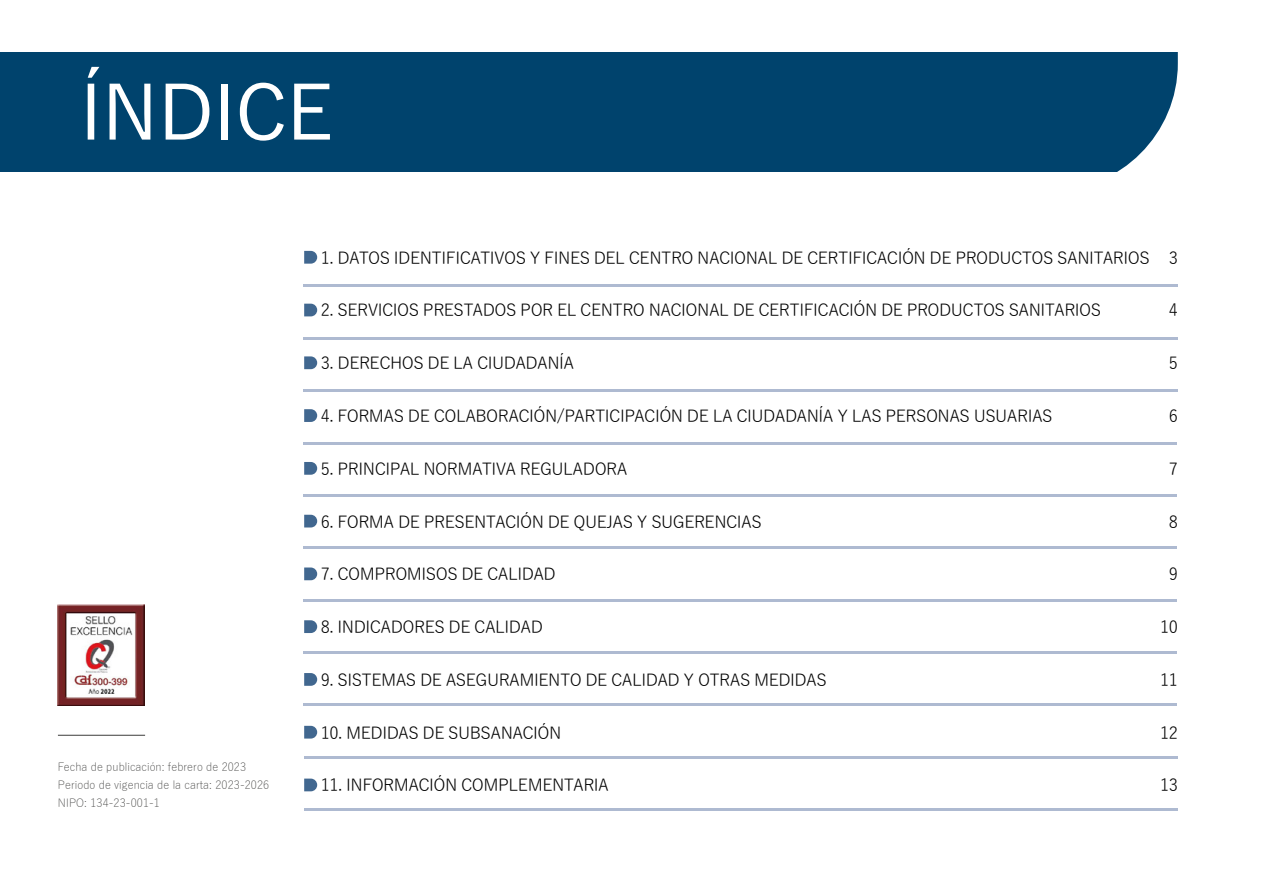
<style>
.page{position:relative;width:1263px;height:893px;background:#fff}
.page>*{position:absolute;margin:0;border:0;box-sizing:border-box;transform-origin:0 0}
.SUMARIO_PARRAFO_1{font:500 75.9px "Yu Gothic";letter-spacing:-.01em;color:#fff}
.t1{font:16.5px "Yu Gothic";letter-spacing:-.03em;color:#000}
.t2{font:300 11.25px/18px "Yu Gothic";letter-spacing:.01em;color:#3c3c3b}
</style>
<div class="page">
<div style="left:0;top:53px;width:1178px;height:119px;background:#00436d"></div>
<svg style="left:304px;top:251px;width:13px;height:13px"></svg>
<svg style="left:304px;top:304px;width:13px;height:12px"></svg>
<svg style="left:304px;top:356px;width:13px;height:13px"></svg>
<svg style="left:304px;top:409px;width:13px;height:13px"></svg>
<svg style="left:304px;top:462px;width:13px;height:13px"></svg>
<svg style="left:304px;top:515px;width:13px;height:12px"></svg>
<svg style="left:304px;top:567px;width:13px;height:13px"></svg>
<svg style="left:304px;top:620px;width:13px;height:13px"></svg>
<svg style="left:304px;top:673px;width:13px;height:13px"></svg>
<svg style="left:304px;top:726px;width:13px;height:13px"></svg>
<svg style="left:304px;top:779px;width:13px;height:12px"></svg>
<hr style="left:303px;top:285px;width:875px;height:2px;background:#aebad1">
<hr style="left:303px;top:337px;width:875px;height:3px;background:#aebad1">
<hr style="left:303px;top:389px;width:875px;height:3px;background:#aebad1">
<hr style="left:303px;top:442px;width:874px;height:2px;background:#aebad1">
<hr style="left:303px;top:494px;width:874px;height:3px;background:#aebad1">
<hr style="left:303px;top:546px;width:874px;height:3px;background:#aebad1">
<hr style="left:303px;top:599px;width:874px;height:2px;background:#aebad1">
<hr style="left:303px;top:651px;width:874px;height:3px;background:#aebad1">
<hr style="left:303px;top:704px;width:874px;height:2px;background:#aebad1">
<hr style="left:304px;top:756px;width:874px;height:3px;background:#aebad1">
<hr style="left:304px;top:808px;width:874px;height:3px;background:#aebad1">
<hr style="left:58px;top:735px;width:87px;height:1px;background:#3c3c3b">
<img style="left:58px;top:604px;width:87px;height:102px">
<p class="SUMARIO_PARRAFO_1" style="left:80px;top:43px;width:255px">ÍNDICE</p>
<p class="t1" style="left:321px;top:242px;width:858px">1. DATOS IDENTIFICATIVOS Y FINES DEL CENTRO NACIONAL DE CERTIFICACIÓN DE PRODUCTOS SANITARIOS 3</p>
<p class="t1" style="left:321px;top:295px;width:782px">2. SERVICIOS PRESTADOS POR EL CENTRO NACIONAL DE CERTIFICACIÓN DE PRODUCTOS SANITARIOS</p>
<p class="t1" style="left:1169px;top:295px;width:11px">4</p>
<p class="t1" style="left:321px;top:348px;width:255px">3. DERECHOS DE LA CIUDADANÍA</p>
<p class="t1" style="left:1169px;top:348px;width:11px">5</p>
<p class="t1" style="left:321px;top:401px;width:733px">4. FORMAS DE COLABORACIÓN/PARTICIPACIÓN DE LA CIUDADANÍA Y LAS PERSONAS USUARIAS</p>
<p class="t1" style="left:1169px;top:401px;width:11px">6</p>
<p class="t1" style="left:321px;top:453px;width:308px">5. PRINCIPAL NORMATIVA REGULADORA</p>
<p class="t1" style="left:1169px;top:453px;width:11px">7</p>
<p class="t1" style="left:321px;top:506px;width:442px">6. FORMA DE PRESENTACIÓN DE QUEJAS Y SUGERENCIAS</p>
<p class="t1" style="left:1169px;top:506px;width:11px">8</p>
<p class="t1" style="left:321px;top:559px;width:236px">7. COMPROMISOS DE CALIDAD</p>
<p class="t1" style="left:1169px;top:559px;width:11px">9</p>
<p class="t2" style="left:58px;top:757px;width:213px">Fecha de publicación: febrero de 2023<br>Periodo de vigencia de la carta: 2023-2026<br>NIPO: 134-23-001-1</p>
<p class="t1" style="left:321px;top:612px;width:224px">8. INDICADORES DE CALIDAD</p>
<p class="t1" style="left:1160px;top:612px;width:19px">10</p>
<p class="t1" style="left:321px;top:664px;width:507px">9. SISTEMAS DE ASEGURAMIENTO DE CALIDAD Y OTRAS MEDIDAS</p>
<p class="t1" style="left:1160px;top:664px;width:19px">11</p>
<p class="t1" style="left:321px;top:717px;width:242px">10. MEDIDAS DE SUBSANACIÓN</p>
<p class="t1" style="left:1160px;top:717px;width:19px">12</p>
<p class="t1" style="left:321px;top:770px;width:289px">11. INFORMACIÓN COMPLEMENTARIA</p>
<p class="t1" style="left:1160px;top:770px;width:19px">13</p>
</div>
